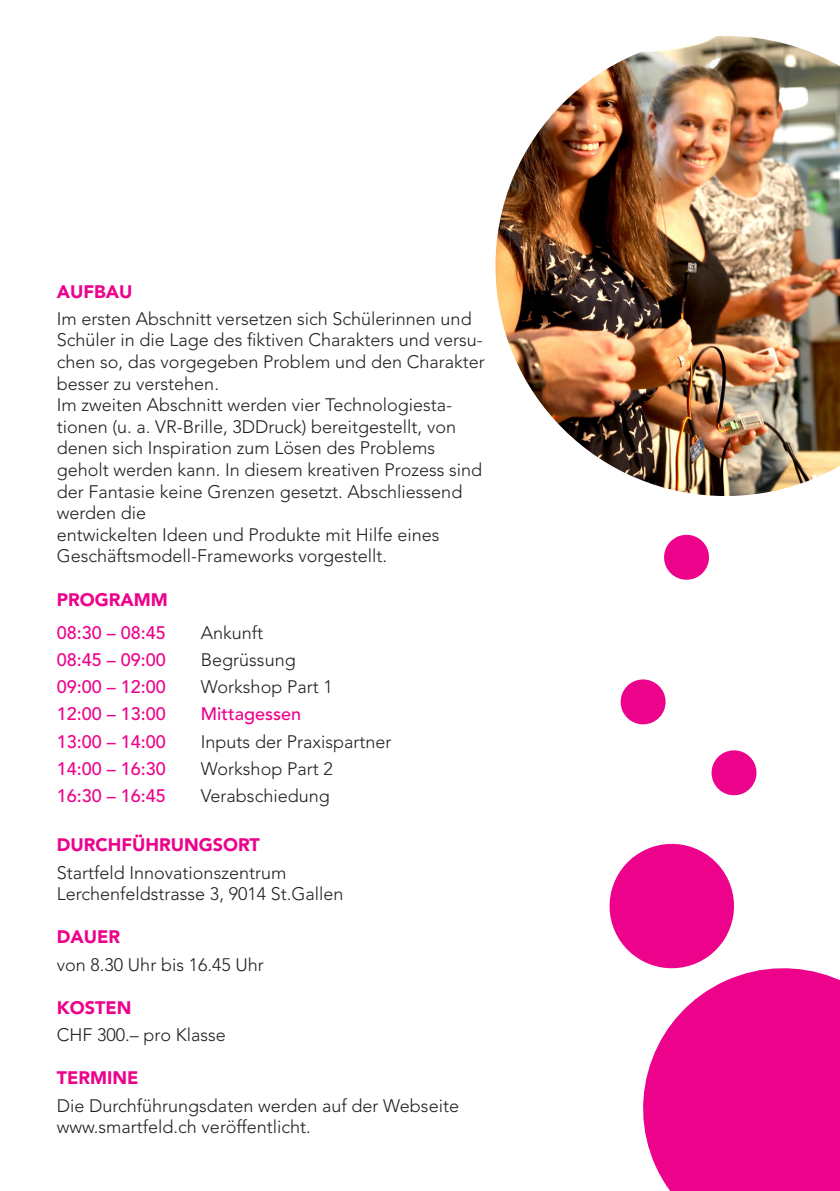
<style>
.page{position:relative;width:840px;height:1191px;background:#fff}
.page>*{position:absolute;margin:0;border:0;box-sizing:border-box;transform-origin:0 0}
.Grundschrift{font:300 18px/21.6px "Avenir LT Std";color:#231f20}
.Grundschrift-2{font:500 18px "Avenir LT Std";color:#ed028c}
.Titel{font:900 18px "Avenir LT Std";color:#ed028c}
</style>
<div class="page">
<svg style="left:643px;top:968px;width:196px;height:223px;background:#ee1b97"></svg>
<svg style="left:711px;top:750px;width:46px;height:46px"></svg>
<svg style="left:620px;top:679px;width:46px;height:46px"></svg>
<svg style="left:664px;top:534px;width:45px;height:46px"></svg>
<svg style="left:609px;top:843px;width:133px;height:134px"></svg>
<img style="left:495px;top:36px;width:344px;height:460px">
<p class="Titel" style="left:57px;top:280px;width:77px">AUFBAU</p>
<p class="Grundschrift" style="left:57px;top:308px;width:429px">Im ersten Abschnitt versetzen sich Schülerinnen und Schüler in die Lage des fiktiven Charakters und versu&shy;chen so, das vorgegeben Problem und den Charakter besser zu verstehen.</p>
<p class="Grundschrift" style="left:57px;top:394px;width:426px">Im zweiten Abschnitt werden vier Technologiesta&shy;tionen (u. a. VR-Brille, 3DDruck) bereitgestellt, von denen sich Inspiration zum Lösen des Problems geholt werden kann. In diesem kreativen Prozess sind der Fantasie keine Grenzen gesetzt. Abschliessend werden die</p>
<p class="Grundschrift" style="left:57px;top:524px;width:384px">entwickelten Ideen und Produkte mit Hilfe eines<br>Geschäftsmodell-Frameworks vorgestellt.</p>
<p class="Titel" style="left:57px;top:588px;width:112px">PROGRAMM</p>
<p class="Grundschrift-2" style="left:57px;top:622px;width:111px">08:30 – 08:45</p>
<p class="Grundschrift" style="left:201px;top:621px;width:64px">Ankunft</p>
<p class="Grundschrift-2" style="left:57px;top:649px;width:111px">08:45 – 09:00</p>
<p class="Grundschrift" style="left:201px;top:649px;width:96px">Begrüssung</p>
<p class="Grundschrift-2" style="left:57px;top:676px;width:111px">09:00 – 12:00</p>
<p class="Grundschrift" style="left:201px;top:676px;width:133px">Workshop Part 1</p>
<p class="Grundschrift-2" style="left:57px;top:704px;width:111px">12:00 – 13:00</p>
<p class="Grundschrift-2" style="left:201px;top:704px;width:102px">Mittagessen</p>
<p class="Grundschrift-2" style="left:57px;top:731px;width:111px">13:00 – 14:00</p>
<p class="Grundschrift" style="left:201px;top:731px;width:192px">Inputs der Praxispartner</p>
<p class="Grundschrift-2" style="left:57px;top:758px;width:111px">14:00 – 16:30</p>
<p class="Grundschrift" style="left:201px;top:758px;width:133px">Workshop Part 2</p>
<p class="Grundschrift-2" style="left:57px;top:785px;width:111px">16:30 – 16:45</p>
<p class="Grundschrift" style="left:201px;top:785px;width:130px">Verabschiedung</p>
<p class="Titel" style="left:57px;top:834px;width:204px">DURCHFÜHRUNGSORT</p>
<p class="Grundschrift" style="left:57px;top:861px;width:288px">Startfeld Innovationszentrum<br>Lerchenfeldstrasse 3, 9014 St.Gallen</p>
<p class="Titel" style="left:57px;top:926px;width:65px">DAUER</p>
<p class="Grundschrift" style="left:57px;top:953px;width:208px">von 8.30 Uhr bis 16.45 Uhr</p>
<p class="Titel" style="left:57px;top:996px;width:76px">KOSTEN</p>
<p class="Grundschrift" style="left:57px;top:1024px;width:170px">CHF 300.– pro Klasse</p>
<p class="Titel" style="left:57px;top:1067px;width:83px">TERMINE</p>
<p class="Grundschrift" style="left:57px;top:1094px;width:403px">Die Durchführungsdaten werden auf der Webseite www.smartfeld.ch veröffentlicht.</p>
</div>
